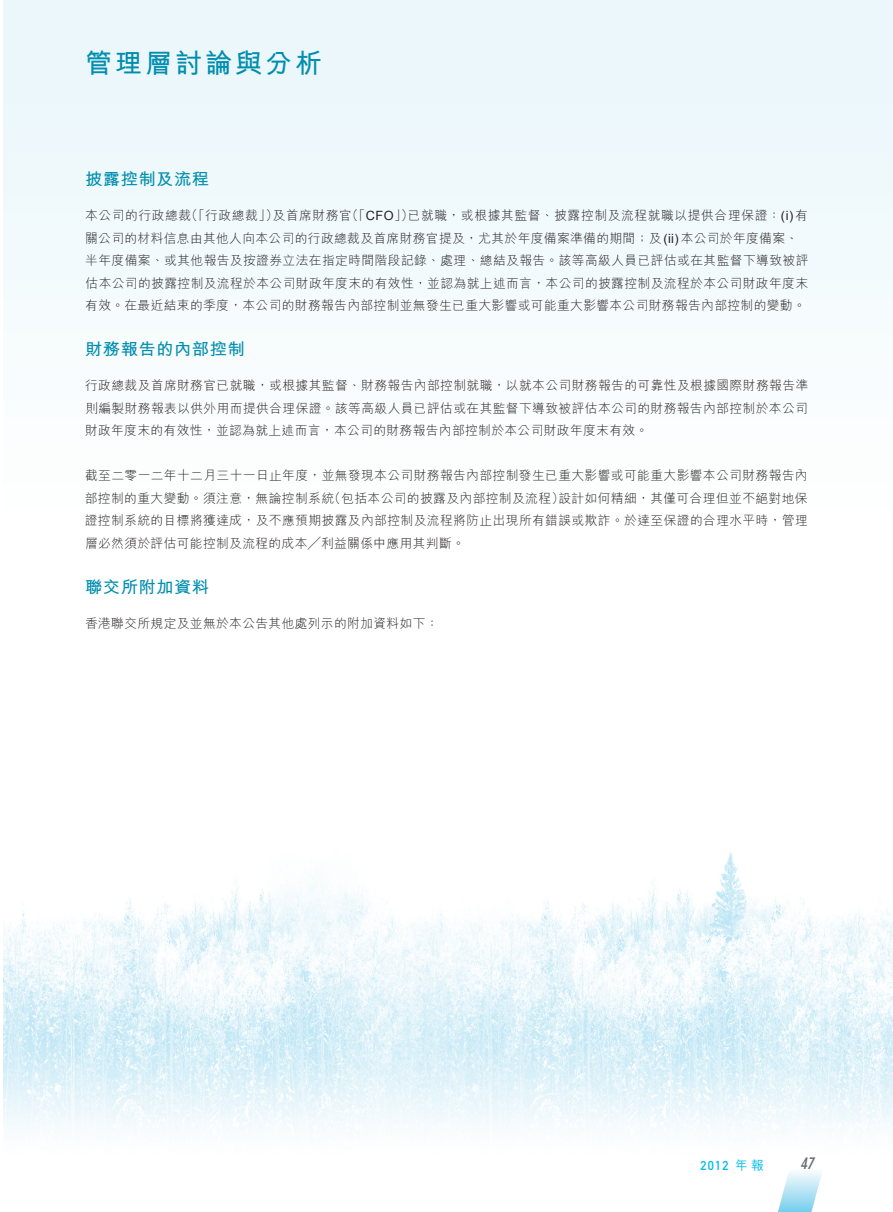
<style>
.page{position:relative;width:893px;height:1212px;background:#fff}
.page>*{position:absolute;margin:0;border:0;box-sizing:border-box;transform-origin:0 0}
.t1{font:700 27px "M Hei HK";letter-spacing:.11em;color:#018eae}
.t2{font:700 16.5px "M Hei HK";letter-spacing:.03em;color:#018eae;scale:1.05 1}
.t3{font:italic 700 condensed 16.5px "DIN Neuzeit Grotesk Std";color:#6c6d70}
.t4{font:300 12.75px/22.5px "M Hei HK";letter-spacing:.03em;color:#231f20;text-align:justify}
.t5{font:12.75px "DIN Mittelschrift Std";color:#02bce5}
.s1{font-family:"Arial";font-weight:400}
.s2{font-family:"M Hei HK";font-weight:500}
</style>
<div class="page">
<img style="left:3px;top:0;width:890px;height:1131px">
<svg style="left:778px;top:1172px;width:44px;height:40px"></svg>
<h1 class="t1" style="left:85px;top:43px;width:238px">管理層討論與分析</h1>
<p class="t2" style="left:85px;top:167px;width:120px">披露控制及流程</p>
<p class="t4" style="left:85px;top:204px;width:725px;text-align:left">本公司的行政總裁（「行政總裁」）及首席財務官（「<span class="s1">CFO</span>」）已就職，或根據其監督、披露控制及流程就職以提供合理保證：<span class="s1">(i)</span>有關公司的材料信息由其他人向本公司的行政總裁及首席財務官提及，尤其於年度備案準備的期間；及<span class="s1">(ii)</span>本公司於年度備案、半年度備案、或其他報告及按證券立法在指定時間階段記錄、處理、總結及報告。該等高級人員已評估或在其監督下導致被評估本公司的披露控制及流程於本公司財政年度末的有效性，並認為就上述而言，本公司的披露控制及流程於本公司財政年度末有效。在最近結束的季度，本公司的財務報告內部控制並無發生已重大影響或可能重大影響本公司財務報告內部控制的變動。</p>
<p class="t2" style="left:85px;top:337px;width:154px">財務報告的內部控制</p>
<p class="t4" style="left:85px;top:374px;width:725px">行政總裁及首席財務官已就職，或根據其監督、財務報告內部控制就職，以就本公司財務報告的可靠性及根據國際財務報告準則編製財務報表以供外用而提供合理保證。該等高級人員已評估或在其監督下導致被評估本公司的財務報告內部控制於本公司財政年度末的有效性，並認為就上述而言，本公司的財務報告內部控制於本公司財政年度末有效。</p>
<p class="t4" style="left:85px;top:464px;width:725px">截至二零一二年十二月三十一日止年度，並無發現本公司財務報告內部控制發生已重大影響或可能重大影響本公司財務報告內部控制的重大變動。須注意，無論控制系統（包括本公司的披露及內部控制及流程）設計如何精細，其僅可合理但並不絕對地保證控制系統的目標將獲達成，及不應預期披露及內部控制及流程將防止出現所有錯誤或欺詐。於達至保證的合理水平時，管理層必然須於評估可能控制及流程的成本╱利益關係中應用其判斷。</p>
<p class="t2" style="left:85px;top:575px;width:120px">聯交所附加資料</p>
<p class="t4" style="left:85px;top:612px;width:355px">香港聯交所規定及並無於本公告其他處列示的附加資料如下：</p>
<p class="t5" style="left:700px;top:1157px;width:65px">2012 <span class="s2">年報</span></p>
<p class="t3" style="left:800px;top:1154px;width:18px">47</p>
</div>
